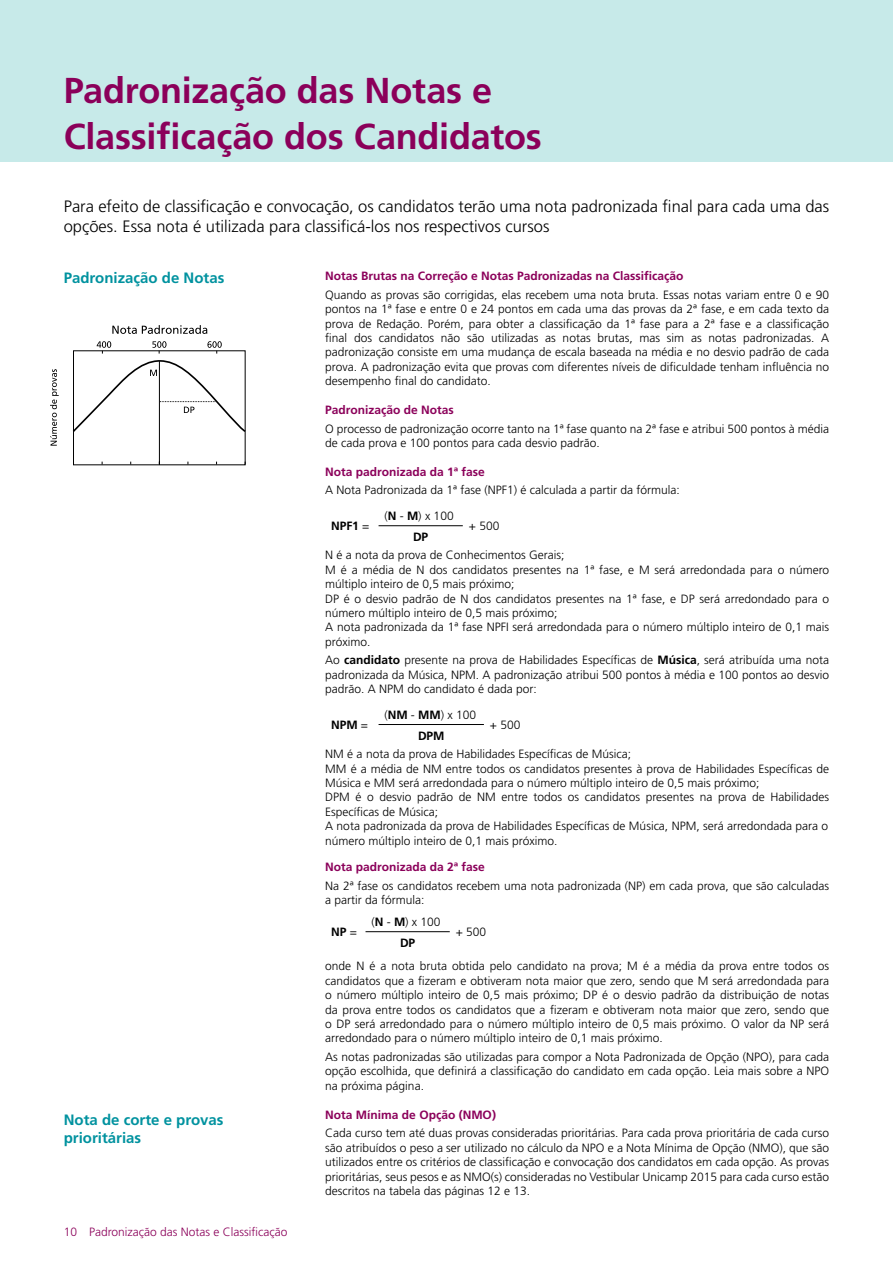
<style>
.page{position:relative;width:893px;height:1263px;background:#fff}
.page>*{position:absolute;margin:0;border:0;box-sizing:border-box;transform-origin:0 0}
.t1{font:700 36px/45.8px "Frutiger";letter-spacing:-.005em;color:#8b005a}
.t2{font:300 16.5px/19.8px "Frutiger";color:#000}
.t3{font:700 15px/18px "Frutiger";color:#00929f}
.t4{font:300 12px/14.4px "Frutiger";color:#000;text-align:justify}
.t5{font:700 12px "Frutiger";color:#8b005a}
.t6{font:300 12px "Frutiger";color:#8b005a}
.t7{font:700 12px "Frutiger";letter-spacing:-.01em;color:#000}
.s1{font-weight:300}
.s2{font-weight:700}
</style>
<div class="page">
<div style="left:0;top:0;width:893px;height:162px;background:#c7eae9"></div>
<hr style="left:379px;top:525px;width:84px;height:1px;background:#000">
<hr style="left:379px;top:724px;width:105px;height:1px;background:#000">
<hr style="left:365px;top:931px;width:85px;height:1px;background:#000">
<svg style="left:112px;top:325px;width:95px;height:9px"></svg>
<svg style="left:50px;top:369px;width:9px;height:77px"></svg>
<svg style="left:72px;top:360px;width:174px;height:73px"></svg>
<svg style="left:207px;top:341px;width:15px;height:13px"></svg>
<svg style="left:152px;top:341px;width:14px;height:13px"></svg>
<svg style="left:97px;top:341px;width:14px;height:13px"></svg>
<hr style="left:159px;top:361px;width:1px;height:104px;background:#000">
<h1 class="t1" style="left:64px;top:68px;width:480px">Padronização das Notas e<br>Classificação dos Candidatos</h1>
<h2 class="t2" style="left:64px;top:196px;width:767px">Para efeito de classificação e convocação, os candidatos terão uma nota padronizada final para cada uma das opções. Essa nota é utilizada para classificá-los nos respectivos cursos</h2>
<p class="t5" style="left:325px;top:269px;width:360px">Notas Brutas na Correção e Notas Padronizadas na Classificação</p>
<p class="t4" style="left:325px;top:288px;width:505px">Quando as provas são corrigidas, elas recebem uma nota bruta. Essas notas variam entre 0 e 90 pontos na 1ª fase e entre 0 e 24 pontos em cada uma das provas da 2ª fase, e em cada texto da prova de Redação. Porém, para obter a classificação da 1ª fase para a 2ª fase e a classificação final dos candidatos não são utilizadas as notas brutas, mas sim as notas padronizadas. A padronização consiste em uma mudança de escala baseada na média e no desvio padrão de cada prova. A padronização evita que provas com diferentes níveis de dificuldade tenham influência no desempenho final do candidato.</p>
<p class="t5" style="left:325px;top:403px;width:130px">Padronização de Notas</p>
<p class="t4" style="left:325px;top:421px;width:505px">O processo de padronização ocorre tanto na 1ª fase quanto na 2ª fase e atribui 500 pontos à média de cada prova e 100 pontos para cada desvio padrão.</p>
<p class="t5" style="left:325px;top:465px;width:161px">Nota padronizada da 1ª fase</p>
<p class="t4" style="left:325px;top:483px;width:356px">A Nota Padronizada da 1ª fase (NPF1) é calculada a partir da fórmula:</p>
<p class="t7" style="left:331px;top:519px;width:40px">NPF1 <span class="s1">=</span></p>
<p class="t3" style="left:64px;top:269px;width:162px">Padronização de Notas</p>
<p class="t4" style="left:385px;top:509px;width:71px">(<span class="s2">N</span> - <span class="s2">M</span>) x 100</p>
<p class="t4" style="left:469px;top:519px;width:32px">+ 500</p>
<p class="t7" style="left:413px;top:529px;width:17px">DP</p>
<p class="t4" style="left:325px;top:548px;width:505px;text-align:left">N é a nota da prova de Conhecimentos Gerais;<br>M é a média de N dos candidatos presentes na 1ª fase, e M será arredondada para o número múltiplo inteiro de 0,5 mais próximo;<br>DP é o desvio padrão de N dos candidatos presentes na 1ª fase, e DP será arredondado para o número múltiplo inteiro de 0,5 mais próximo;<br>A nota padronizada da 1ª fase NPFI será arredondada para o número múltiplo inteiro de 0,1 mais próximo.</p>
<p class="t4" style="left:325px;top:653px;width:505px">Ao <span class="s2">candidato</span> presente na prova de Habilidades Específicas de <span class="s2">Música</span>, será atribuída uma nota padronizada da Música, NPM. A padronização atribui 500 pontos à média e 100 pontos ao desvio padrão. A NPM do candidato é dada por:</p>
<p class="t7" style="left:331px;top:718px;width:38px">NPM <span class="s1">=</span></p>
<p class="t4" style="left:385px;top:707px;width:93px">(<span class="s2">NM</span> - <span class="s2">MM</span>) x 100</p>
<p class="t4" style="left:490px;top:718px;width:32px">+ 500</p>
<p class="t3" style="left:64px;top:1111px;width:161px">Nota de corte e provas prioritárias</p>
<p class="t6" style="left:64px;top:1225px;width:225px">10 Padronização das Notas e Classificação</p>
<p class="t7" style="left:418px;top:728px;width:28px">DPM</p>
<p class="t4" style="left:325px;top:747px;width:505px;text-align:left">NM é a nota da prova de Habilidades Específicas de Música;<br>MM é a média de NM entre todos os candidatos presentes à prova de Habilidades Específicas de Música e MM será arredondada para o número múltiplo inteiro de 0,5 mais próximo;<br>DPM é o desvio padrão de NM entre todos os candidatos presentes na prova de Habilidades Específicas de Música;<br>A nota padronizada da prova de Habilidades Específicas de Música, NPM, será arredondada para o número múltiplo inteiro de 0,1 mais próximo.</p>
<p class="t5" style="left:325px;top:860px;width:161px">Nota padronizada da 2ª fase</p>
<p class="t4" style="left:325px;top:878px;width:505px">Na 2ª fase os candidatos recebem uma nota padronizada (NP) em cada prova, que são calculadas a partir da fórmula:</p>
<p class="t7" style="left:331px;top:925px;width:27px">NP <span class="s1">=</span></p>
<p class="t4" style="left:371px;top:914px;width:71px">(<span class="s2">N</span> - <span class="s2">M</span>) x 100</p>
<p class="t4" style="left:456px;top:925px;width:32px">+ 500</p>
<p class="t7" style="left:400px;top:935px;width:17px">DP</p>
<p class="t4" style="left:325px;top:959px;width:505px">onde N é a nota bruta obtida pelo candidato na prova; M é a média da prova entre todos os candidatos que a fizeram e obtiveram nota maior que zero, sendo que M será arredondada para o número múltiplo inteiro de 0,5 mais próximo; DP é o desvio padrão da distribuição de notas da prova entre todos os candidatos que a fizeram e obtiveram nota maior que zero, sendo que o DP será arredondado para o número múltiplo inteiro de 0,5 mais próximo. O valor da NP será arredondado para o número múltiplo inteiro de 0,1 mais próximo.</p>
<p class="t4" style="left:325px;top:1050px;width:505px">As notas padronizadas são utilizadas para compor a Nota Padronizada de Opção (NPO), para cada opção escolhida, que definirá a classificação do candidato em cada opção. Leia mais sobre a NPO na próxima página.</p>
<p class="t5" style="left:325px;top:1107px;width:172px">Nota Mínima de Opção (NMO)</p>
<p class="t4" style="left:325px;top:1126px;width:505px">Cada curso tem até duas provas consideradas prioritárias. Para cada prova prioritária de cada curso são atribuídos o peso a ser utilizado no cálculo da NPO e a Nota Mínima de Opção (NMO), que são utilizados entre os critérios de classificação e convocação dos candidatos em cada opção. As provas prioritárias, seus pesos e as NMO(s) consideradas no Vestibular Unicamp 2015 para cada curso estão descritos na tabela das páginas 12 e 13.</p>
</div>
